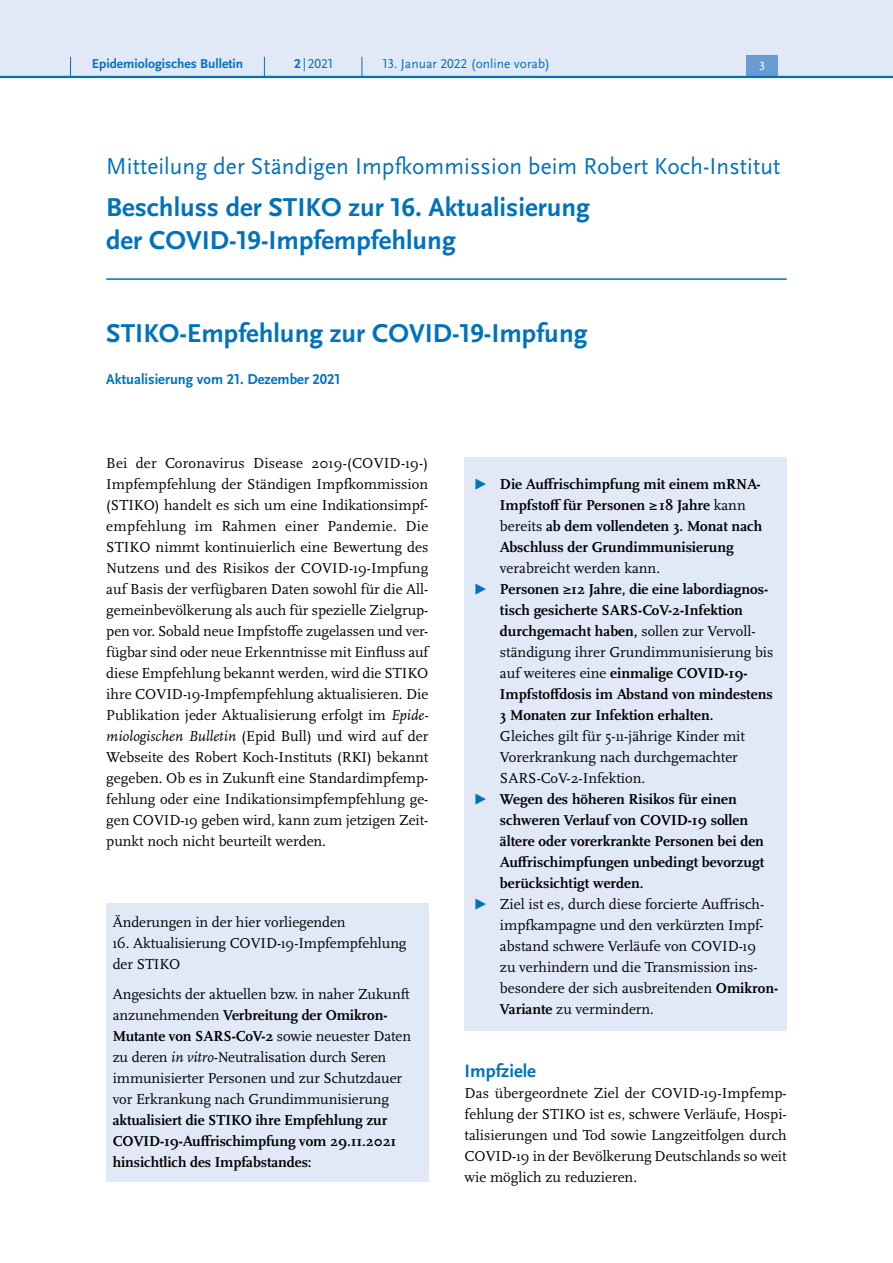
<style>
.page{position:relative;width:893px;height:1263px;background:#fff}
.page>*{position:absolute;margin:0;border:0;box-sizing:border-box;transform-origin:0 0}
.H2{font:700 27px/33px "Scala Sans Pro";color:#0072bc}
.H2_-_Unterzeile{font:24px "Scala Sans Pro";letter-spacing:.005em;color:#0072bc}
.H3_-_Neu{font:700 18.75px "Scala Sans Pro";color:#0072bc}
.P_-_Fließtext{font:15px/21px "Scala Pro";color:#000}
.t1{font:700 15px/21px "Scala Pro";color:#000}
.H2_-_Unterzeile-2{font:700 15px "Scala Sans Pro";color:#0072bc}
.t2{font:13.5px "Scala Sans Pro";color:#0072bc}
.t3{font:700 13.5px "Scala Sans Pro";color:#0072bc}
.t4{font:12.45px "Scala Sans Pro";color:#fff}
.s1{font-weight:700}
.s2{font-style:italic}
.s3{font-family:"Scala Sans Pro";font-weight:400;color:#0072bc}
.s4{font-weight:400}
.s5{font-family:"Scala Sans Pro";color:#0072bc}
</style>
<div class="page">
<hr style="left:106px;top:278px;width:681px;height:2px;background:#0072bc">
<div style="left:106px;top:903px;width:322px;height:279px;background:#e1e8f6"></div>
<div style="left:464px;top:458px;width:323px;height:573px;background:#e1e8f6"></div>
<div style="left:0;top:0;width:893px;height:77px;background:#e1e8f6"></div>
<div style="left:746px;top:55px;width:32px;height:21px;background:#679bd2"></div>
<hr style="left:0;top:76px;width:893px;height:2px;background:#0072bc">
<svg style="left:70px;top:57px;width:1px;height:19px"></svg>
<svg style="left:264px;top:57px;width:1px;height:19px"></svg>
<svg style="left:362px;top:57px;width:1px;height:19px"></svg>
<p class="t3" style="left:92px;top:55px;width:153px">Epidemiologisches Bulletin</p>
<p class="t2" style="left:294px;top:55px;width:40px"><span class="s1">2</span> | 2021</p>
<p class="t2" style="left:383px;top:55px;width:169px">13. Januar 2022 (online vorab)</p>
<p class="t4" style="left:759px;top:59px;width:7px">3</p>
<p class="H2_-_Unterzeile" style="left:106px;top:152px;width:676px">Mitteilung der Ständigen Impfkommission beim Robert Koch-Institut</p>
<h2 class="H2" style="left:106px;top:190px;width:485px">Beschluss der STIKO zur 16. Aktualisierung der COVID-19-Impfempfehlung</h2>
<h2 class="H2" style="left:106px;top:316px;width:483px">STIKO-Empfehlung zur COVID-19-Impfung</h2>
<p class="H2_-_Unterzeile-2" style="left:106px;top:370px;width:235px">Aktualisierung vom 21. Dezember 2021</p>
<p class="P_-_Fließtext" style="left:106px;top:452px;width:324px;text-align:justify">Bei der Coronavirus Disease 2019-(COVID-19-)<br>Impfempfehlung der Ständigen Impfkommission (STIKO) handelt es sich um eine Indikationsimpf&shy;empfehlung im Rahmen einer Pandemie. Die STIKO nimmt kontinuierlich eine Bewertung des Nutzens und des Risikos der COVID-19-Impfung auf Basis der verfügbaren Daten sowohl für die All&shy;gemeinbevölkerung als auch für spezielle Zielgrup&shy;pen vor. Sobald neue Impfstoffe zugelassen und ver&shy;fügbar sind oder neue Erkenntnisse mit Einfluss auf diese Empfehlung bekannt werden, wird die STIKO ihre COVID-19-Impfempfehlung aktualisieren. Die Publikation jeder Aktualisierung erfolgt im <span class="s2">Epide&shy;miologischen Bulletin</span> (Epid Bull) und wird auf der Webseite des Robert Koch-Instituts (RKI) bekannt gegeben. Ob es in Zukunft eine Standardimpfemp&shy;fehlung oder eine Indikationsimpfempfehlung ge&shy;gen COVID-19 geben wird, kann zum jetzigen Zeit&shy;punkt noch nicht beurteilt werden.</p>
<p class="P_-_Fließtext" style="left:113px;top:911px;width:234px">Änderungen in der hier vorliegenden</p>
<p class="P_-_Fließtext" style="left:113px;top:932px;width:295px">16. Aktualisierung COVID-19-Impfempfehlung der STIKO</p>
<p class="P_-_Fließtext" style="left:113px;top:983px;width:300px">Angesichts der aktuellen bzw. in naher Zukunft anzunehmenden <span class="s1">Verbreitung der Omikron-Mutante von SARS-CoV-2</span> sowie neuester Daten zu deren <span class="s2">in vitro-</span>Neutralisation durch Seren immunisierter Personen und zur Schutzdauer vor Erkrankung nach Grundimmunisierung <span class="s1">aktualisiert die STIKO ihre Empfehlung zur COVID-19-Auffrischimpfung vom 29.11.2021 hinsichtlich des Impfabstandes:</span></p>
<p class="t1" style="left:500px;top:473px;width:264px;text-indent:-27px"><span class="s3">▶</span> Die Auffrischimpfung mit einem mRNA-Impfstoff für Personen ≥18 Jahre <span class="s4">kann bereits</span> ab dem vollendeten 3. Monat nach Abschluss der Grundimmunisierung <span class="s4">verabreicht werden kann.</span></p>
<p class="t1" style="left:500px;top:578px;width:275px;text-indent:-27px"><span class="s3">▶</span> Personen ≥12 Jahre, die eine labordiagnos&shy;tisch gesicherte SARS-CoV-2-Infektion durchgemacht haben, <span class="s4">sollen zur Vervoll&shy;ständigung ihrer Grundimmunisierung bis auf weiteres eine</span> einmalige COVID-19- Impfstoffdosis im Abstand von mindestens 3 Monaten zur Infektion erhalten.<br><span class="s4">Gleiches gilt für 5-11-jährige Kinder mit Vorerkrankung nach durchgemachter SARS-CoV-2-Infektion.</span></p>
<p class="t1" style="left:500px;top:788px;width:266px;text-indent:-27px"><span class="s3">▶</span> Wegen des höheren Risikos für einen schweren Verlauf von COVID-19 sollen ältere oder vorerkrankte Personen bei den Auffrischimpfungen unbedingt bevorzugt berücksichtigt werden.</p>
<p class="P_-_Fließtext" style="left:500px;top:893px;width:280px;text-indent:-27px"><span class="s5">▶</span> Ziel ist es, durch diese forcierte Auffrisch&shy;impfkampagne und den verkürzten Impf&shy;abstand schwere Verläufe von COVID-19<br>zu verhindern und die Transmission ins&shy;besondere der sich ausbreitenden <span class="s1">Omikron-Variante</span> zu vermindern.</p>
<h1 class="H3_-_Neu" style="left:465px;top:1059px;width:73px">Impfziele</h1>
<p class="P_-_Fließtext" style="left:465px;top:1082px;width:324px;text-align:justify">Das übergeordnete Ziel der COVID-19-Impfemp&shy;fehlung der STIKO ist es, schwere Verläufe, Hospi&shy;talisierungen und Tod sowie Langzeitfolgen durch COVID-19 in der Bevölkerung Deutschlands so weit wie möglich zu reduzieren.</p>
</div>
